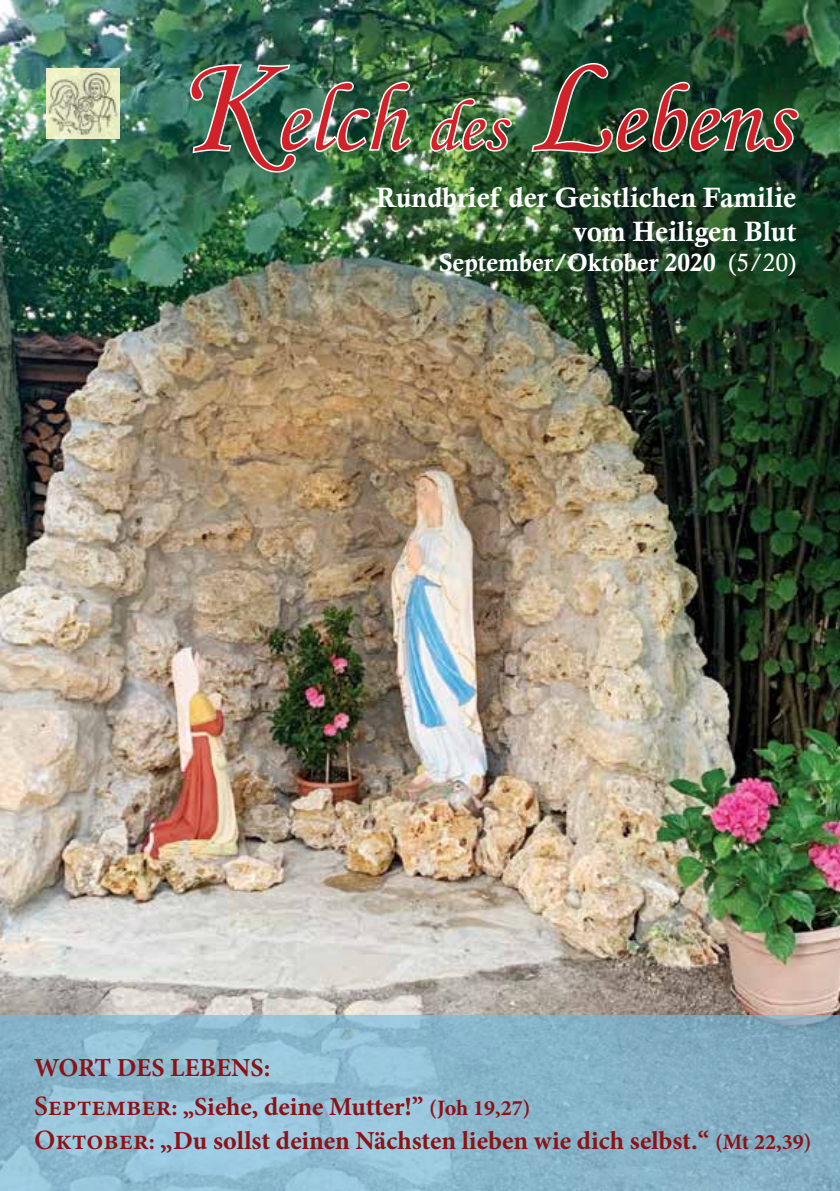
<style>
.page{position:relative;width:840px;height:1191px;background:#fff}
.page>*{position:absolute;margin:0;border:0;box-sizing:border-box;transform-origin:0 0}
.t1{font:96px "Monotype Corsiva";color:#d22229}
.t2{font:28px/33.6px "Calis MT Bol";color:#fff;text-align:right}
.t3{font:700 26px/39.2px "Minion Pro";color:#8c1216}
.t4{font:25px "Calis MT Bol";color:#fff}
.s1{font-size:144px}
.s2{font-size:72px}
.s3{font-family:"Calisto"}
.s4{font-weight:600;font-size:28px}
.s5{font-size:24px}
.s6{font-size:22px}
</style>
<div class="page">
<img style="left:0;top:0;width:839px;height:1015px">
<img style="left:188px;top:63px;width:225px;height:111px">
<img style="left:428px;top:96px;width:86px;height:58px">
<svg style="left:529px;top:61px;width:271px;height:94px;background:#3f644e"></svg>
<img style="left:46px;top:68px;width:73px;height:71px">
<svg style="left:0;top:1015px;width:839px;height:176px;background:#8bb8cd"></svg>
<h1 class="t1" style="left:179px;top:61px;width:612px"><span class="s1">K</span>elch <span class="s2">des</span> <span class="s1">L</span>ebens</h1>
<p class="t2" style="left:376px;top:181px;width:421px">Rundbrief der Geistlichen Familie vom Heiligen Blut</p>
<p class="t4" style="left:438px;top:248px;width:359px">September/Oktober 2020 <span class="s3">(5/20)</span></p>
<p class="t3" style="left:34px;top:1047px;width:497px">WORT DES LEBENS:<br><span class="s4">September</span><span class="s5">: „</span>Siehe, deine Mutter!” <span class="s6">(Joh 19,27)</span></p>
<p class="t3" style="left:34px;top:1120px;width:778px"><span class="s4">Oktober</span><span class="s5">:</span> „Du sollst deinen Nächsten lieben wie dich selbst.“ <span class="s6">(Mt 22,39)</span></p>
</div>
